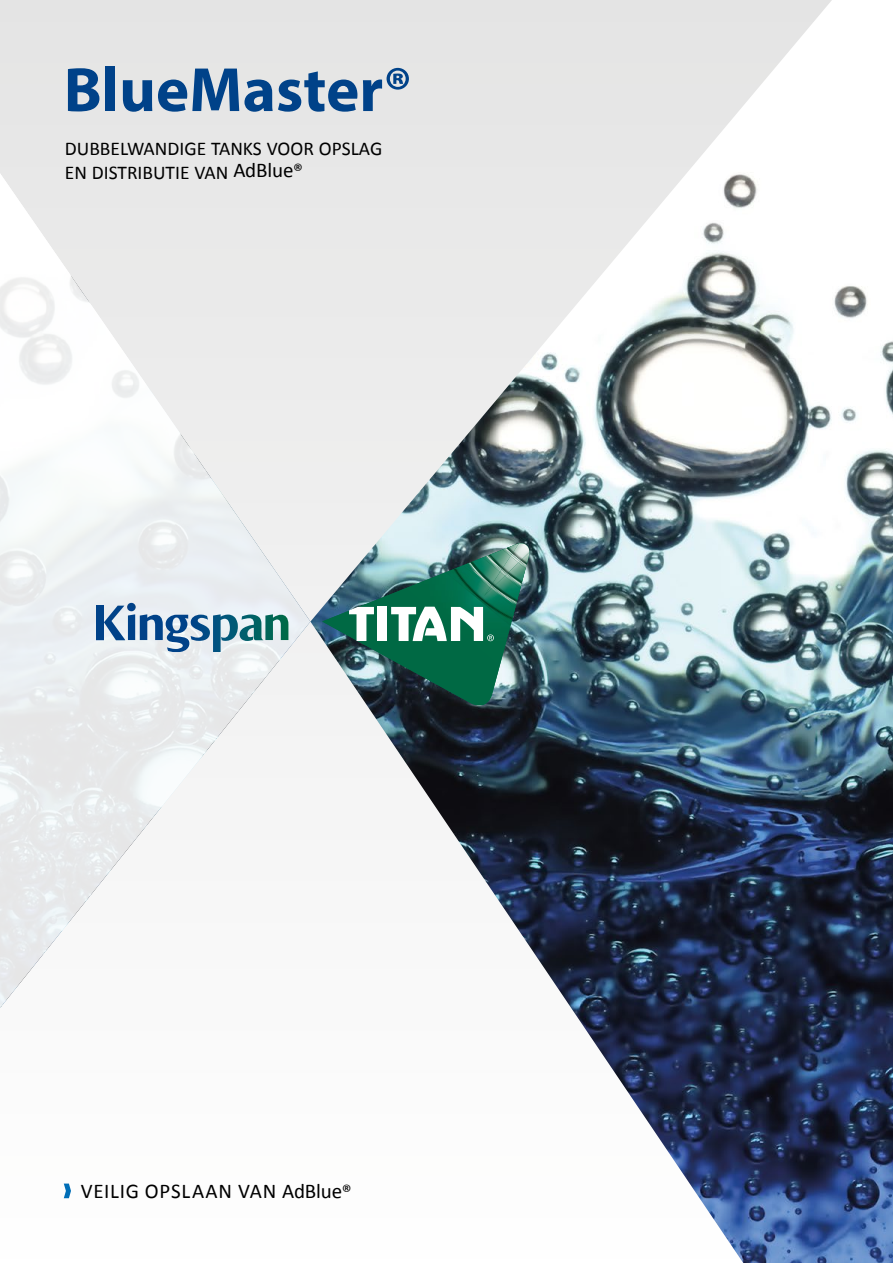
<style>
.page{position:relative;width:893px;height:1263px;background:#fff}
.page>*{position:absolute;margin:0;border:0;box-sizing:border-box;transform-origin:0 0}
.t1{font:700 63px "Myriad Pro";color:#004289}
.t2{font:21px "Calibri";letter-spacing:.035em;color:#000}
.t3{font:19.5px/24px "Calibri";color:#000}
.s1{font-size:21px}
.s2{font-size:19.5px}
</style>
<div class="page">
<img style="left:0;top:0;width:893px;height:1263px">
<svg style="left:0;top:124px;width:310px;height:926px;fill:#edeff1"></svg>
<img style="left:166px;top:615px;width:23px;height:37px">
<img style="left:240px;top:614px;width:48px;height:27px">
<img style="left:97px;top:606px;width:28px;height:34px">
<img style="left:213px;top:614px;width:25px;height:38px">
<img style="left:191px;top:615px;width:19px;height:26px">
<svg style="left:127px;top:603px;width:9px;height:8px"></svg>
<img style="left:128px;top:614px;width:7px;height:26px">
<img style="left:140px;top:614px;width:23px;height:26px">
<img style="left:322px;top:541px;width:209px;height:167px">
<svg style="left:64px;top:1183px;width:7px;height:15px"></svg>
<h1 class="t1" style="left:64px;top:49px;width:350px">BlueMaster®</h1>
<p class="t3" style="left:65px;top:136px;width:266px">DUBBELWAN DIGE TAN KS VOOR OPSLAG<br>EN DISTRI BUTIE VAN <span class="s1">ADBLUE</span>®</p>
<p class="t2" style="left:81px;top:1178px;width:272px">VEILIG OPSLAAN VAN ADBLUE<span class="s2">®</span></p>
</div>
